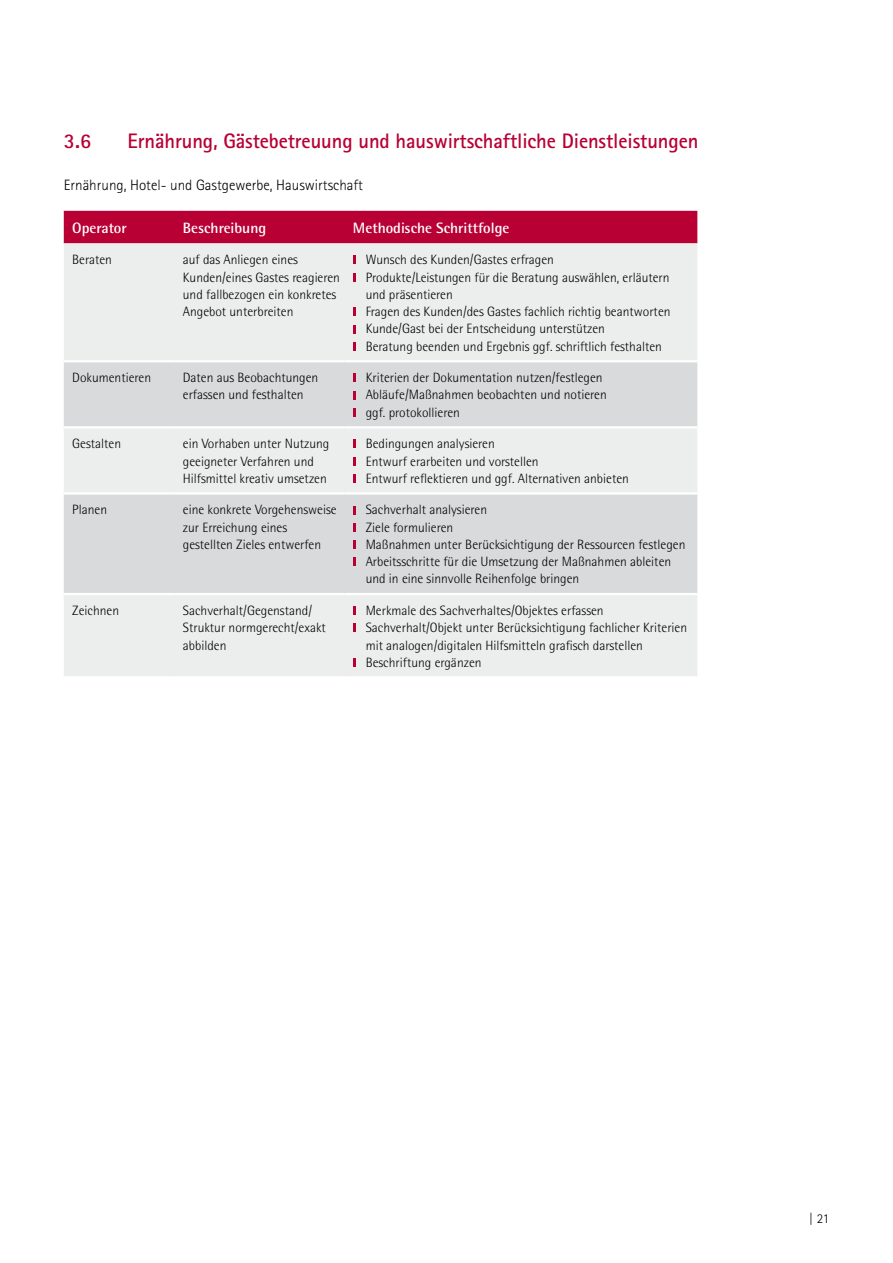
<style>
.page{position:relative;width:893px;height:1263px;background:#fff}
.page>*{position:absolute;margin:0;border:0;box-sizing:border-box;transform-origin:0 0}
.t1{font:700 21px "Rotis Sans Serif";letter-spacing:-.005em;color:#b80035}
.t2{font:300 15px "Rotis Sans Serif";color:#000}
.t3{font:700 15px "Rotis Semi Sans";color:#fff}
.t4{font:300 13.5px/17.2px "Rotis Semi Sans";color:#000}
.t5{font:300 13.5px "Rotis Sans Serif";color:#000}
</style>
<div class="page">
<div style="left:64px;top:211px;width:633px;height:32px;background:#b80035"></div>
<div style="left:64px;top:243px;width:633px;height:433px;background:#eceded"></div>
<svg style="left:64px;top:362px;width:633px;height:231px;fill:#d9dadb"></svg>
<hr style="left:64px;top:360px;width:110px;height:2px;background:#fff">
<hr style="left:174px;top:360px;width:170px;height:2px;background:#fff">
<hr style="left:344px;top:360px;width:353px;height:2px;background:#fff">
<hr style="left:64px;top:426px;width:110px;height:2px;background:#fff">
<hr style="left:174px;top:426px;width:170px;height:2px;background:#fff">
<hr style="left:344px;top:426px;width:353px;height:2px;background:#fff">
<hr style="left:64px;top:492px;width:110px;height:3px;background:#fff">
<hr style="left:174px;top:492px;width:170px;height:3px;background:#fff">
<hr style="left:344px;top:492px;width:353px;height:3px;background:#fff">
<hr style="left:64px;top:593px;width:110px;height:2px;background:#fff">
<hr style="left:174px;top:593px;width:170px;height:2px;background:#fff">
<hr style="left:344px;top:593px;width:353px;height:2px;background:#fff">
<svg style="left:353px;top:255px;width:2px;height:9px"></svg>
<svg style="left:353px;top:273px;width:2px;height:9px"></svg>
<svg style="left:353px;top:307px;width:2px;height:9px"></svg>
<svg style="left:353px;top:324px;width:2px;height:9px"></svg>
<svg style="left:353px;top:342px;width:2px;height:9px"></svg>
<svg style="left:353px;top:373px;width:2px;height:9px"></svg>
<svg style="left:353px;top:391px;width:2px;height:9px"></svg>
<svg style="left:353px;top:408px;width:2px;height:9px"></svg>
<svg style="left:353px;top:439px;width:2px;height:9px"></svg>
<svg style="left:353px;top:457px;width:2px;height:9px"></svg>
<svg style="left:353px;top:474px;width:2px;height:9px"></svg>
<svg style="left:353px;top:506px;width:2px;height:8px"></svg>
<svg style="left:353px;top:523px;width:2px;height:9px"></svg>
<svg style="left:353px;top:540px;width:2px;height:9px"></svg>
<svg style="left:353px;top:557px;width:2px;height:9px"></svg>
<svg style="left:353px;top:606px;width:2px;height:9px"></svg>
<svg style="left:353px;top:623px;width:2px;height:9px"></svg>
<svg style="left:353px;top:658px;width:2px;height:9px"></svg>
<h1 class="t1" style="left:64px;top:127px;width:29px">3.6</h1>
<h1 class="t1" style="left:128px;top:127px;width:572px">Ernährung, Gästebetreuung und hauswirtschaftliche Dienstleistungen</h1>
<p class="t2" style="left:64px;top:176px;width:301px">Ernährung, Hotel- und Gastgewerbe, Hauswirtschaft</p>
<p class="t3" style="left:72px;top:218px;width:56px">Operator</p>
<p class="t3" style="left:183px;top:218px;width:85px">Beschreibung</p>
<p class="t3" style="left:353px;top:218px;width:158px">Methodische Schrittfolge</p>
<p class="t4" style="left:72px;top:251px;width:41px">Beraten</p>
<p class="t4" style="left:183px;top:251px;width:159px">auf das Anliegen eines<br>Kunden/eines Gastes reagieren und fallbezogen ein konkretes<br>Angebot unterbreiten</p>
<p class="t4" style="left:366px;top:251px;width:306px">Wunsch des Kunden/Gastes erfragen<br>Produkte/Leistungen für die Beratung auswählen, erläutern und präsentieren<br>Fragen des Kunden/des Gastes fachlich richtig beantworten Kunde/Gast bei der Entscheidung unterstützen<br>Beratung beenden und Ergebnis ggf. schriftlich festhalten</p>
<p class="t4" style="left:72px;top:369px;width:80px">Dokumentieren</p>
<p class="t4" style="left:183px;top:369px;width:137px">Daten aus Beobachtungen erfassen und festhalten</p>
<p class="t4" style="left:366px;top:369px;width:243px">Kriterien der Dokumentation nutzen/festlegen<br>Abläufe/Maßnahmen beobachten und notieren ggf. protokollieren</p>
<p class="t4" style="left:72px;top:435px;width:50px">Gestalten</p>
<p class="t4" style="left:183px;top:435px;width:148px">ein Vorhaben unter Nutzung geeigneter Verfahren und<br>Hilfsmittel kreativ umsetzen</p>
<p class="t4" style="left:366px;top:435px;width:265px">Bedingungen analysieren<br>Entwurf erarbeiten und vorstellen<br>Entwurf reflektieren und ggf. Alternativen anbieten</p>
<p class="t4" style="left:72px;top:501px;width:36px">Planen</p>
<p class="t4" style="left:183px;top:501px;width:155px">eine konkrete Vorgehensweise zur Erreichung eines gestellten Zieles entwerfen</p>
<p class="t4" style="left:366px;top:501px;width:321px">Sachverhalt analysieren<br>Ziele formulieren<br>Maßnahmen unter Berücksichtigung der Ressourcen festlegen Arbeitsschritte für die Umsetzung der Maßnahmen ableiten und in eine sinnvolle Reihenfolge bringen</p>
<p class="t4" style="left:72px;top:602px;width:48px">Zeichnen</p>
<p class="t4" style="left:183px;top:602px;width:145px">Sachverhalt/Gegenstand/<br>Struktur normgerecht/exakt abbilden</p>
<p class="t4" style="left:366px;top:602px;width:323px">Merkmale des Sachverhaltes/Objektes erfassen Sachverhalt/Objekt unter Berücksichtigung fachlicher Kriterien mit analogen/digitalen Hilfsmitteln grafisch darstellen Beschriftung ergänzen</p>
<p class="t5" style="left:809px;top:1210px;width:22px">| 21</p>
</div>
